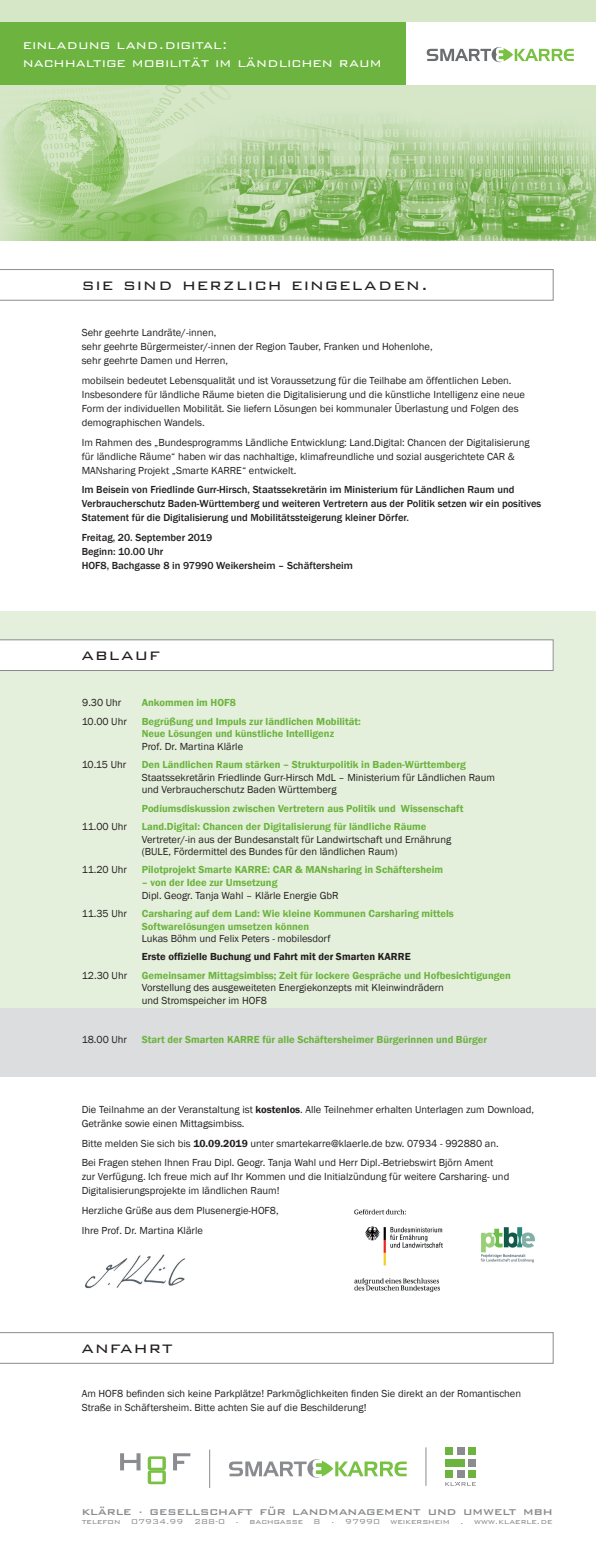
<style>
.page{position:relative;width:596px;height:1545px;background:#fff}
.page>*{position:absolute;margin:0;border:0;box-sizing:border-box;transform-origin:0 0}
.t1{font:300 20px "Bank Gothic BT";letter-spacing:.05em;color:#231f20}
.t2{font:300 16px/18px "Bank Gothic BT";color:#fff}
.t3{font:500 13.8px "Bank Gothic BT";color:#8a8c8f}
.t4{font:10.5px/14px "Franklin Gothic";color:#231f20}
.t5{font:600 10.5px/12.6px "Franklin Gothic";color:#6cb43f}
.t6{font:500 10.5px/14px "Franklin Gothic";color:#231f20}
.t7{font:600 10.5px "Franklin Gothic";color:#231f20}
.t8{font:300 9.4px "Bank Gothic BT";color:#8a8c8f}
.s1{font-weight:600}
</style>
<div class="page">
<div style="left:0;top:0;width:595px;height:241px;background:#d6e7c8"></div>
<img style="left:244px;top:116px;width:351px;height:125px">
<img style="left:0;top:84px;width:244px;height:157px">
<div style="left:0;top:22px;width:595px;height:62px;background:#fff"></div>
<div style="left:0;top:22px;width:405px;height:62px;background:#6cb43f"></div>
<svg style="left:426px;top:47px;width:147px;height:15px"></svg>
<svg style="left:0;top:269px;width:553px;height:31px"></svg>
<img style="left:354px;top:1209px;width:181px;height:83px">
<div style="left:0;top:611px;width:595px;height:397px;background:#e5f0dc"></div>
<div style="left:0;top:1008px;width:595px;height:69px;background:#dcdddf"></div>
<div style="left:0;top:640px;width:553px;height:31px;background:#fff"></div>
<svg style="left:0;top:1332px;width:553px;height:31px"></svg>
<svg style="left:120px;top:1453px;width:20px;height:17px"></svg>
<svg style="left:173px;top:1453px;width:17px;height:17px"></svg>
<svg style="left:148px;top:1456px;width:18px;height:28px"></svg>
<div style="left:445px;top:1447px;width:7px;height:8px;background:#6cb43f"></div>
<div style="left:456px;top:1447px;width:8px;height:8px;background:#8a8c8f"></div>
<div style="left:468px;top:1447px;width:7px;height:8px;background:#6cb43f"></div>
<div style="left:445px;top:1459px;width:19px;height:7px;background:#6cb43f"></div>
<div style="left:468px;top:1459px;width:7px;height:7px;background:#8a8c8f"></div>
<div style="left:445px;top:1470px;width:7px;height:8px;background:#6cb43f"></div>
<div style="left:456px;top:1470px;width:8px;height:8px;background:#8a8c8f"></div>
<div style="left:468px;top:1470px;width:7px;height:8px;background:#6cb43f"></div>
<svg style="left:445px;top:1482px;width:30px;height:4px"></svg>
<svg style="left:229px;top:1459px;width:177px;height:19px"></svg>
<hr style="left:209px;top:1449px;width:1px;height:39px;background:#8a8c8f">
<hr style="left:425px;top:1447px;width:1px;height:39px;background:#8a8c8f">
<img style="left:85px;top:1254px;width:100px;height:34px">
<h2 class="t2" style="left:23px;top:36px;width:360px">einladung land.digital:<br>nachhaltige mobilität im ländlichen raum</h2>
<h1 class="t1" style="left:82px;top:274px;width:348px">sie sind herzlich eingeladen.</h1>
<p class="t4" style="left:82px;top:326px;width:352px">Sehr geehrte Landräte/-innen,<br>sehr geehrte Bürgermeister/-innen der Region Tauber, Franken und Hohenlohe, sehr geehrte Damen und Herren,</p>
<p class="t4" style="left:82px;top:374px;width:444px">mobilsein bedeutet Lebensqualität und ist Voraussetzung für die Teilhabe am öffentlichen Leben.<br>Insbesondere für ländliche Räume bieten die Digitalisierung und die künstliche Intelligenz eine neue Form der individuellen Mobilität. Sie liefern Lösungen bei kommunaler Überlastung und Folgen des demographischen Wandels.</p>
<p class="t4" style="left:82px;top:435px;width:449px">Im Rahmen des „Bundesprogramms Ländliche Entwicklung: Land.Digital: Chancen der Digitalisierung für ländliche Räume“ haben wir das nachhaltige, klimafreundliche und sozial ausgerichtete CAR &amp;<br>MANsharing Projekt „Smarte KARRE“ entwickelt.</p>
<p class="t6" style="left:82px;top:483px;width:461px">Im Beisein von Friedlinde Gurr-Hirsch, Staatssekretärin im Ministerium für Ländlichen Raum und<br>Verbraucherschutz Baden-Württemberg und weiteren Vertretern aus der Politik setzen wir ein positives<br>Statement für die Digitalisierung und Mobilitätssteigerung kleiner Dörfer.</p>
<p class="t6" style="left:82px;top:530px;width:272px">Freitag, 20. September 2019<br>Beginn: 10.00 Uhr<br>HOF8, Bachgasse 8 in 97990 Weikersheim – Schäftersheim</p>
<h1 class="t1" style="left:81px;top:644px;width:80px">ablauf</h1>
<p class="t4" style="left:82px;top:696px;width:41px">9.30 Uhr</p>
<p class="t5" style="left:142px;top:697px;width:96px">Ankommen im HOF8</p>
<p class="t4" style="left:82px;top:714px;width:47px">10.00 Uhr</p>
<p class="t5" style="left:142px;top:715px;width:220px">Begrüßung und Impuls zur ländlichen Mobilität:<br>Neue Lösungen und künstliche Intelligenz</p>
<p class="t4" style="left:142px;top:740px;width:103px">Prof. Dr. Martina Klärle</p>
<p class="t4" style="left:82px;top:758px;width:46px">10.15 Uhr</p>
<p class="t5" style="left:142px;top:758px;width:325px">Den Ländlichen Raum stärken – Strukturpolitik in Baden-Württemberg</p>
<p class="t4" style="left:142px;top:771px;width:354px;line-height:12.6px">Staatssekretärin Friedlinde Gurr-Hirsch MdL – Ministerium für Ländlichen Raum und Verbraucherschutz Baden Württemberg</p>
<p class="t5" style="left:142px;top:802px;width:323px">Podiumsdiskussion zwischen Vertretern aus Politik und Wissenschaft</p>
<p class="t4" style="left:82px;top:820px;width:47px">11.00 Uhr</p>
<p class="t5" style="left:142px;top:820px;width:286px">Land.Digital: Chancen der Digitalisierung für ländliche Räume</p>
<p class="t4" style="left:142px;top:833px;width:311px;line-height:12.6px">Vertreter/-in aus der Bundesanstalt für Landwirtschaft und Ernährung (BULE, Fördermittel des Bundes für den ländlichen Raum)</p>
<p class="t4" style="left:82px;top:863px;width:47px">11.20 Uhr</p>
<p class="t5" style="left:142px;top:864px;width:303px">Pilotprojekt Smarte KARRE: CAR &amp; MANsharing in Schäftersheim</p>
<p class="t5" style="left:142px;top:876px;width:137px">– von der Idee zur Umsetzung</p>
<p class="t4" style="left:142px;top:888px;width:198px">Dipl. Geogr. Tanja Wahl – Klärle Energie GbR</p>
<p class="t4" style="left:82px;top:907px;width:47px">11.35 Uhr</p>
<p class="t5" style="left:142px;top:907px;width:313px">Carsharing auf dem Land: Wie kleine Kommunen Carsharing mittels<br>Softwarelösungen umsetzen können</p>
<p class="t4" style="left:142px;top:932px;width:190px">Lukas Böhm und Felix Peters - mobilesdorf</p>
<p class="t7" style="left:142px;top:950px;width:270px">Erste offizielle Buchung und Fahrt mit der Smarten KARRE</p>
<p class="t4" style="left:82px;top:968px;width:47px">12.30 Uhr</p>
<p class="t5" style="left:142px;top:969px;width:370px">Gemeinsamer Mittagsimbiss; Zeit für lockere Gespräche und Hofbesichtigungen</p>
<p class="t4" style="left:142px;top:982px;width:303px;line-height:12.6px">Vorstellung des ausgeweiteten Energiekonzepts mit Kleinwindrädern und Stromspeicher im HOF8</p>
<p class="t4" style="left:82px;top:1033px;width:47px">18.00 Uhr</p>
<p class="t5" style="left:142px;top:1033px;width:347px">Start der Smarten KARRE für alle Schäftersheimer Bürgerinnen und Bürger</p>
<p class="t4" style="left:82px;top:1103px;width:453px">Die Teilnahme an der Veranstaltung ist <span class="s1">kostenlos</span>. Alle Teilnehmer erhalten Unterlagen zum Download,<br>Getränke sowie einen Mittagsimbiss.</p>
<p class="t4" style="left:82px;top:1133px;width:418px;line-height:19.7px">Bitte melden Sie sich bis <span class="s1">10.09.2019</span> unter smartekarre@klaerle.de bzw. 07934 - 992880 an.<br>Bei Fragen stehen Ihnen Frau Dipl. Geogr. Tanja Wahl und Herr Dipl.-Betriebswirt Björn Ament</p>
<p class="t4" style="left:82px;top:1170px;width:429px">zur Verfügung. Ich freue mich auf Ihr Kommen und die Initialzündung für weitere Carsharing- und<br>Digitalisierungsprojekte im ländlichen Raum!</p>
<p class="t4" style="left:82px;top:1201px;width:198px;line-height:19.7px">Herzliche Grüße aus dem Plusenergie-HOF8,<br>Ihre Prof. Dr. Martina Klärle</p>
<h1 class="t1" style="left:81px;top:1337px;width:92px">anfahrt</h1>
<p class="t4" style="left:82px;top:1387px;width:440px">Am HOF8 befinden sich keine Parkplätze! Parkmöglichkeiten finden Sie direkt an der Romantischen<br>Straße in Schäftersheim. Bitte achten Sie auf die Beschilderung!</p>
<h3 class="t3" style="left:82px;top:1504px;width:472px">klärle <sup>.</sup> gesellschaft für landmanagement und umwelt mbh</h3>
<p class="t8" style="left:82px;top:1517px;width:472px">telefon 07934.99 288-0 . bachgasse 8 . 97990 weikersheim . www.klaerle.de</p>
</div>
